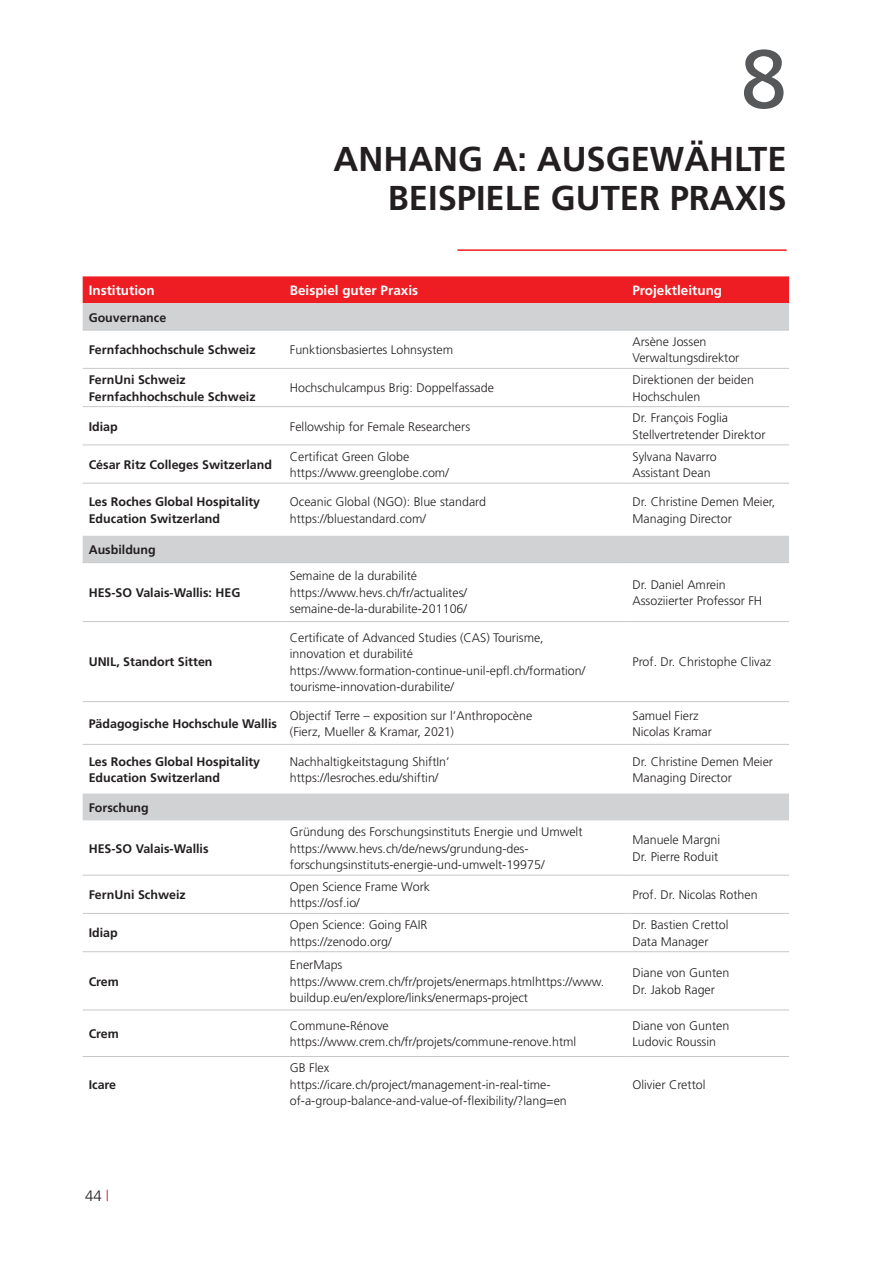
<style>
.page{position:relative;width:893px;height:1263px;background:#fff}
.page>*{position:absolute;margin:0;border:0;box-sizing:border-box;transform-origin:0 0}
.t1{font:82.5px "Frutiger";color:#57585a}
.t2{font:700 34.5px/39px "Frutiger";color:#231f20;text-align:right}
.t3{font:300 15px "Frutiger";color:#231f20}
.t4{font:700 13.5px "Frutiger";color:#fff}
.t5{font:300 12.45px/16.5px "Frutiger";color:#231f20}
.t6{font:700 12.45px/16.5px "Frutiger";color:#231f20}
.s1{color:#ee1d23}
</style>
<div class="page">
<hr style="left:457px;top:249px;width:330px;height:2px;background:#ee1d23">
<div style="left:83px;top:276px;width:706px;height:27px;background:#ee1d23"></div>
<svg style="left:83px;top:303px;width:706px;height:517px"></svg>
<hr style="left:83px;top:330px;width:201px;height:1px;background:#c7c8ca">
<hr style="left:284px;top:330px;width:342px;height:1px;background:#c7c8ca">
<hr style="left:626px;top:330px;width:163px;height:1px;background:#c7c8ca">
<hr style="left:83px;top:368px;width:201px;height:1px;background:#c7c8ca">
<hr style="left:284px;top:368px;width:342px;height:1px;background:#c7c8ca">
<hr style="left:626px;top:368px;width:163px;height:1px;background:#c7c8ca">
<hr style="left:83px;top:406px;width:201px;height:1px;background:#c7c8ca">
<hr style="left:284px;top:406px;width:342px;height:1px;background:#c7c8ca">
<hr style="left:626px;top:406px;width:163px;height:1px;background:#c7c8ca">
<hr style="left:83px;top:444px;width:201px;height:1px;background:#c7c8ca">
<hr style="left:284px;top:444px;width:342px;height:1px;background:#c7c8ca">
<hr style="left:626px;top:444px;width:163px;height:1px;background:#c7c8ca">
<hr style="left:83px;top:483px;width:201px;height:1px;background:#c7c8ca">
<hr style="left:284px;top:483px;width:342px;height:1px;background:#c7c8ca">
<hr style="left:626px;top:483px;width:163px;height:1px;background:#c7c8ca">
<hr style="left:83px;top:562px;width:201px;height:1px;background:#c7c8ca">
<hr style="left:284px;top:562px;width:342px;height:1px;background:#c7c8ca">
<hr style="left:626px;top:562px;width:163px;height:1px;background:#c7c8ca">
<hr style="left:83px;top:621px;width:201px;height:1px;background:#c7c8ca">
<hr style="left:284px;top:621px;width:342px;height:1px;background:#c7c8ca">
<hr style="left:626px;top:621px;width:163px;height:1px;background:#c7c8ca">
<hr style="left:83px;top:701px;width:201px;height:1px;background:#c7c8ca">
<hr style="left:284px;top:701px;width:342px;height:1px;background:#c7c8ca">
<hr style="left:626px;top:701px;width:163px;height:1px;background:#c7c8ca">
<hr style="left:83px;top:744px;width:201px;height:1px;background:#c7c8ca">
<hr style="left:284px;top:744px;width:342px;height:1px;background:#c7c8ca">
<hr style="left:626px;top:744px;width:163px;height:1px;background:#c7c8ca">
<hr style="left:83px;top:875px;width:201px;height:1px;background:#c7c8ca">
<hr style="left:284px;top:875px;width:342px;height:1px;background:#c7c8ca">
<hr style="left:626px;top:875px;width:163px;height:1px;background:#c7c8ca">
<hr style="left:83px;top:913px;width:201px;height:1px;background:#c7c8ca">
<hr style="left:284px;top:913px;width:342px;height:1px;background:#c7c8ca">
<hr style="left:626px;top:913px;width:163px;height:1px;background:#c7c8ca">
<hr style="left:83px;top:951px;width:201px;height:1px;background:#c7c8ca">
<hr style="left:284px;top:951px;width:342px;height:1px;background:#c7c8ca">
<hr style="left:626px;top:951px;width:163px;height:1px;background:#c7c8ca">
<hr style="left:83px;top:1009px;width:201px;height:1px;background:#c7c8ca">
<hr style="left:284px;top:1009px;width:342px;height:1px;background:#c7c8ca">
<hr style="left:626px;top:1009px;width:163px;height:1px;background:#c7c8ca">
<hr style="left:83px;top:1056px;width:201px;height:1px;background:#c7c8ca">
<hr style="left:284px;top:1056px;width:342px;height:1px;background:#c7c8ca">
<hr style="left:626px;top:1056px;width:163px;height:1px;background:#c7c8ca">
<h1 class="t1" style="left:741px;top:31px;width:47px">8</h1>
<h2 class="t2" style="left:334px;top:139px;width:454px">ANHANG A: AUSGEWÄHLTE<br>BEISPIELE GUTER PRAXIS</h2>
<p class="t4" style="left:89px;top:282px;width:68px">Institution</p>
<p class="t4" style="left:290px;top:282px;width:130px">Beispiel guter Praxis</p>
<p class="t4" style="left:632px;top:282px;width:91px">Projektleitung</p>
<p class="t6" style="left:89px;top:309px;width:79px">Gouvernance</p>
<p class="t6" style="left:89px;top:341px;width:168px">Fernfachhochschule Schweiz</p>
<p class="t5" style="left:290px;top:342px;width:165px">Funktionsbasiertes Lohnsystem</p>
<p class="t5" style="left:632px;top:333px;width:108px">Arsène Jossen<br>Verwaltungsdirektor</p>
<p class="t6" style="left:89px;top:371px;width:168px">FernUni Schweiz<br>Fernfachhochschule Schweiz</p>
<p class="t5" style="left:290px;top:380px;width:206px">Hochschulcampus Brig: Doppelfassade</p>
<p class="t5" style="left:632px;top:371px;width:123px">Direktionen der beiden<br>Hochschulen</p>
<p class="t6" style="left:89px;top:418px;width:31px">Idiap</p>
<p class="t5" style="left:290px;top:418px;width:182px">Fellowship for Female Researchers</p>
<p class="t5" style="left:632px;top:410px;width:135px">Dr. François Foglia<br>Stellvertretender Direktor</p>
<p class="t6" style="left:89px;top:456px;width:185px">César Ritz Colleges Switzerland</p>
<p class="t5" style="left:290px;top:448px;width:160px">Certificat Green Globe https://www.greenglobe.com/</p>
<p class="t5" style="left:632px;top:448px;width:86px">Sylvana Navarro<br>Assistant Dean</p>
<p class="t6" style="left:89px;top:493px;width:173px">Les Roches Global Hospitality<br>Education Switzerland</p>
<p class="t5" style="left:290px;top:493px;width:198px">Oceanic Global (NGO): Blue standard https://bluestandard.com/</p>
<p class="t5" style="left:632px;top:493px;width:144px">Dr. Christine Demen Meier,<br>Managing Director</p>
<p class="t6" style="left:89px;top:541px;width:69px">Ausbildung</p>
<p class="t6" style="left:89px;top:584px;width:153px">HES-SO Valais-Wallis: HEG</p>
<p class="t5" style="left:290px;top:568px;width:179px">Semaine de la durabilité https://www.hevs.ch/fr/actualites/ semaine-de-la-durabilite-201106/</p>
<p class="t5" style="left:632px;top:576px;width:131px">Dr. Daniel Amrein<br>Assoziierter Professor FH</p>
<p class="t6" style="left:89px;top:654px;width:125px">UNIL, Standort Sitten</p>
<p class="t5" style="left:290px;top:629px;width:297px">Certificate of Advanced Studies (CAS) Tourisme, innovation et durabilité https://www.formation-continue-unil-epfl.ch/formation/ tourisme-innovation-durabilite/</p>
<p class="t5" style="left:632px;top:654px;width:141px">Prof. Dr. Christophe Clivaz</p>
<p class="t6" style="left:89px;top:715px;width:190px">Pädagogische Hochschule Wallis</p>
<p class="t5" style="left:290px;top:707px;width:244px">Objectif Terre – exposition sur l’Anthropocène (Fierz, Mueller &amp; Kramar, 2021)</p>
<p class="t5" style="left:632px;top:707px;width:81px">Samuel Fierz<br>Nicolas Kramar</p>
<p class="t6" style="left:89px;top:753px;width:173px">Les Roches Global Hospitality<br>Education Switzerland</p>
<p class="t5" style="left:290px;top:753px;width:161px">Nachhaltigkeitstagung ShiftIn’ https://lesroches.edu/shiftin/</p>
<p class="t5" style="left:632px;top:753px;width:142px">Dr. Christine Demen Meier<br>Managing Director</p>
<p class="t6" style="left:89px;top:799px;width:62px">Forschung</p>
<p class="t6" style="left:89px;top:840px;width:121px">HES-SO Valais-Wallis</p>
<p class="t5" style="left:290px;top:823px;width:294px">Gründung des Forschungsinstituts Energie und Umwelt https://www.hevs.ch/de/news/grundung-des&shy;forschungsinstituts-energie-und-umwelt-19975/</p>
<p class="t5" style="left:632px;top:832px;width:89px">Manuele Margni<br>Dr. Pierre Roduit</p>
<p class="t6" style="left:89px;top:886px;width:99px">FernUni Schweiz</p>
<p class="t5" style="left:290px;top:878px;width:142px">Open Science Frame Work https://osf.io/</p>
<p class="t5" style="left:632px;top:886px;width:127px">Prof. Dr. Nicolas Rothen</p>
<p class="t6" style="left:89px;top:925px;width:31px">Idiap</p>
<p class="t5" style="left:290px;top:916px;width:139px">Open Science: Going FAIR https://zenodo.org/</p>
<p class="t5" style="left:632px;top:916px;width:98px">Dr. Bastien Crettol<br>Data Manager</p>
<p class="t6" style="left:89px;top:973px;width:32px">Crem</p>
<p class="t5" style="left:290px;top:956px;width:316px">EnerMaps https://www.crem.ch/fr/projets/enermaps.htmlhttps://www. buildup.eu/en/explore/links/enermaps-project</p>
<p class="t5" style="left:632px;top:965px;width:98px">Diane von Gunten<br>Dr. Jakob Rager</p>
<p class="t6" style="left:89px;top:1025px;width:32px">Crem</p>
<p class="t5" style="left:290px;top:1017px;width:288px">Commune-Rénove https://www.crem.ch/fr/projets/commune-renove.html</p>
<p class="t5" style="left:632px;top:1017px;width:98px">Diane von Gunten<br>Ludovic Roussin</p>
<p class="t6" style="left:89px;top:1076px;width:29px">Icare</p>
<p class="t5" style="left:290px;top:1060px;width:279px">GB Flex https://icare.ch/project/management-in-real-time&shy;of-a-group-balance-and-value-of-flexibility/?lang=en</p>
<p class="t5" style="left:632px;top:1076px;width:75px">Olivier Crettol</p>
<p class="t3" style="left:85px;top:1187px;width:26px">44 <span class="s1">|</span></p>
</div>
